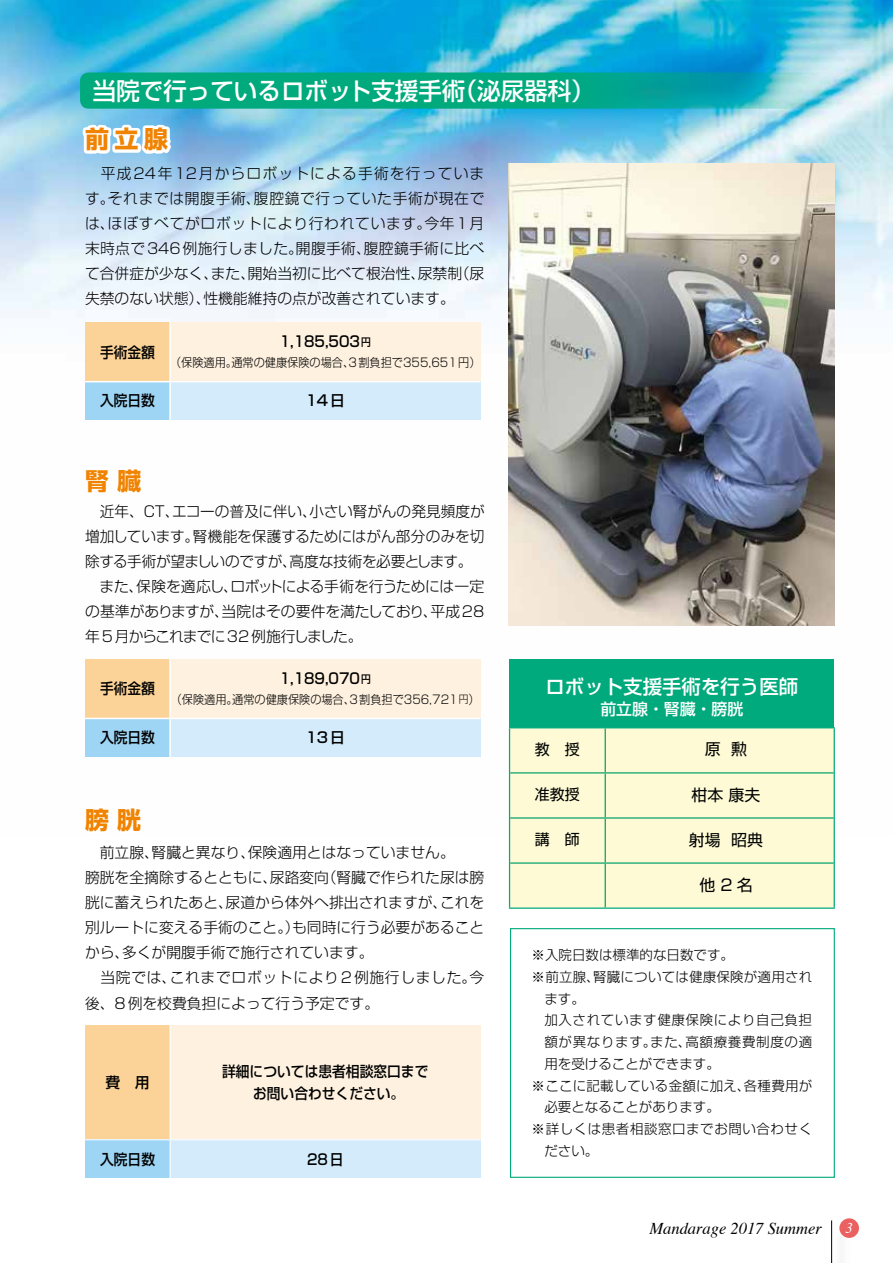
<style>
.page{position:relative;width:893px;height:1263px;background:#fff}
.page>*{position:absolute;margin:0;border:0;box-sizing:border-box;transform-origin:0 0}
.t1{font:500 24px "Shin Go Pro";color:#fff}
.t2{font:700 24px "Shin Go Pr 5";color:#f08300}
.t3{font:500 19.5px "Shin Go Pr 5";color:#fff}
.t4{font:italic 16.5px "Times";color:#000}
.t5{font:15.9px "Shin Go Pr 5";color:#000}
.t6{font:500 15.9px "Shin Go Pr 5";color:#fff}
.t7{font:15px "Shin Go Pr 5";color:#000}
.t8{font:300 14.85px/25px "Shin Go Pr 5";color:#000}
.t9{font:500 14.85px/21.3px "Shin Go Pr 5";color:#000;text-align:center;scale:.93 1}
.t10{font:500 14.85px "Shin Go Pr 5";color:#000}
.t11{font:italic 14.7px "Times";color:#fff}
.t12{font:300 13.5px "Shin Go Pr 5";letter-spacing:.015em;color:#000}
.t13{font:300 13.5px "Shin Go Pr 5";letter-spacing:.05em;color:#000}
.t14{font:300 13.5px "Shin Go Pr 5";letter-spacing:.04em;color:#000}
.t15{font:300 13.5px "Shin Go Pr 5";letter-spacing:.045em;color:#000}
.t16{font:300 12px "Shin Go Pr 5";color:#000;scale:.93 1}
.s1{font-size:10.5px}
</style>
<div class="page">
<img style="left:0;top:0;width:893px;height:836px">
<div style="left:510px;top:660px;width:324px;height:68px;background:#00aa7c"></div>
<div style="left:510px;top:728px;width:324px;height:179px;background:#fdfad5"></div>
<hr style="left:605px;top:728px;width:1px;height:44px;background:#07a26a">
<hr style="left:510px;top:772px;width:95px;height:1px;background:#07a26a">
<hr style="left:605px;top:772px;width:229px;height:1px;background:#07a26a">
<hr style="left:605px;top:773px;width:1px;height:44px;background:#07a26a">
<hr style="left:510px;top:817px;width:95px;height:2px;background:#07a26a">
<hr style="left:605px;top:817px;width:229px;height:2px;background:#07a26a">
<hr style="left:605px;top:819px;width:1px;height:43px;background:#07a26a">
<hr style="left:510px;top:862px;width:95px;height:2px;background:#07a26a">
<hr style="left:605px;top:862px;width:229px;height:2px;background:#07a26a">
<hr style="left:605px;top:864px;width:1px;height:43px;background:#07a26a">
<hr style="left:509px;top:728px;width:1px;height:45px;background:#00aa7c">
<hr style="left:834px;top:728px;width:1px;height:45px;background:#00aa7c">
<hr style="left:509px;top:773px;width:1px;height:45px;background:#00aa7c">
<hr style="left:834px;top:773px;width:1px;height:45px;background:#00aa7c">
<hr style="left:509px;top:818px;width:1px;height:45px;background:#00aa7c">
<hr style="left:834px;top:818px;width:1px;height:45px;background:#00aa7c">
<hr style="left:509px;top:863px;width:1px;height:44px;background:#00aa7c">
<hr style="left:834px;top:863px;width:1px;height:44px;background:#00aa7c">
<hr style="left:509px;top:907px;width:96px;height:2px;background:#00aa7c">
<hr style="left:605px;top:907px;width:230px;height:2px;background:#00aa7c">
<hr style="left:509px;top:727px;width:96px;height:1px;background:#00aa7c">
<hr style="left:605px;top:727px;width:230px;height:1px;background:#00aa7c">
<svg style="left:80px;top:72px;width:764px;height:37px;background:#11ac91"></svg>
<img style="left:508px;top:164px;width:327px;height:461px">
<div style="left:510px;top:928px;width:325px;height:250px;border:1px solid #00aa7c"></div>
<svg style="left:80px;top:119px;width:96px;height:43px"></svg>
<div style="left:85px;top:322px;width:85px;height:60px;background:#fbd297"></div>
<div style="left:170px;top:322px;width:310px;height:60px;background:#fef1df"></div>
<div style="left:85px;top:382px;width:85px;height:38px;background:#9ed5f4"></div>
<div style="left:170px;top:382px;width:310px;height:38px;background:#d3ebfa"></div>
<hr style="left:85px;top:381px;width:85px;height:1px;background:#fff">
<hr style="left:170px;top:381px;width:310px;height:1px;background:#fff">
<hr style="left:169px;top:322px;width:2px;height:59px;background:#fff">
<hr style="left:169px;top:382px;width:2px;height:38px;background:#fff">
<svg style="left:80px;top:463px;width:110px;height:62px"></svg>
<div style="left:85px;top:659px;width:85px;height:59px;background:#fbd297"></div>
<div style="left:170px;top:659px;width:310px;height:59px;background:#fef1df"></div>
<div style="left:85px;top:718px;width:85px;height:39px;background:#9ed5f4"></div>
<div style="left:170px;top:718px;width:310px;height:39px;background:#d3ebfa"></div>
<hr style="left:85px;top:718px;width:85px;height:1px;background:#fff">
<hr style="left:170px;top:718px;width:310px;height:1px;background:#fff">
<hr style="left:169px;top:659px;width:2px;height:59px;background:#fff">
<hr style="left:169px;top:719px;width:2px;height:38px;background:#fff">
<svg style="left:78px;top:798px;width:69px;height:38px"></svg>
<div style="left:85px;top:1025px;width:85px;height:115px;background:#fbd297"></div>
<div style="left:170px;top:1025px;width:310px;height:115px;background:#fef1df"></div>
<div style="left:85px;top:1140px;width:85px;height:38px;background:#9ed5f4"></div>
<div style="left:170px;top:1140px;width:310px;height:38px;background:#d3ebfa"></div>
<hr style="left:170px;top:1025px;width:1px;height:114px;background:#fff">
<hr style="left:85px;top:1139px;width:86px;height:1px;background:#fff">
<hr style="left:170px;top:1140px;width:1px;height:38px;background:#fff">
<hr style="left:171px;top:1139px;width:309px;height:1px;background:#fff">
<div style="left:834px;top:1225px;width:16px;height:38px;background:#fafafa"></div>
<hr style="left:831px;top:1220px;width:1px;height:43px;background:#000">
<div style="left:839px;top:1218px;width:20px;height:20px;background:#eb6161;border-radius:50%"></div>
<h1 class="t1" style="left:93px;top:71px;width:503px">当院で行っているロボット支援手術（泌尿器科）</h1>
<h1 class="t2" style="left:85px;top:120px;width:85px">前 立 腺</h1>
<p class="t8" style="left:85px;top:159px;width:401px;text-align:justify">　平成24年12月からロボットによる手術を行っています。それまでは開腹手術、腹腔鏡で行っていた手術が現在では、ほぼすべてがロボットにより行われています。今年1月末時点で346例施行しました。開腹手術、腹腔鏡手術に比べて合併症が少なく、また、開始当初に比べて根治性、尿禁制（尿失禁のない状態）、性機能維持の点が改善されています。</p>
<p class="t9" style="left:100px;top:340px;width:61px">手術金額</p>
<p class="t9" style="left:280px;top:329px;width:100px">1,185,503<span class="s1">円</span></p>
<p class="t16" style="left:170px;top:353px;width:335px">（保険適用。通常の健康保険の場合、3割負担で355,651円）</p>
<p class="t9" style="left:100px;top:389px;width:61px">入院日数</p>
<p class="t10" style="left:306px;top:389px;width:41px">14日</p>
<h1 class="t2" style="left:85px;top:461px;width:57px">腎 臓</h1>
<p class="t8" style="left:85px;top:497px;width:401px">　近年、CT、エコーの普及に伴い、小さい腎がんの発見頻度が増加しています。腎機能を保護するためにはがん部分のみを切除する手術が望ましいのですが、高度な技術を必要とします。　また、保険を適応し、ロボットによる手術を行うためには一定の基準がありますが、当院はその要件を満たしており、平成28年 5 月からこれまでに32 例施行しました。</p>
<p class="t9" style="left:100px;top:677px;width:61px">手術金額</p>
<p class="t9" style="left:280px;top:666px;width:100px">1,189,070<span class="s1">円</span></p>
<p class="t16" style="left:171px;top:689px;width:334px">（保険適用。通常の健康保険の場合、3割負担で356,721<span class="s1">円</span>）</p>
<p class="t9" style="left:100px;top:725px;width:61px">入院日数</p>
<p class="t10" style="left:306px;top:725px;width:41px">13日</p>
<h1 class="t2" style="left:85px;top:801px;width:57px">膀 胱</h1>
<p class="t8" style="left:85px;top:838px;width:401px">　前立腺、腎臓と異なり、保険適用とはなっていません。<br>膀胱を全摘除するとともに、尿路変向（腎臓で作られた尿は膀胱に蓄えられたあと、尿道から体外へ排出されますが、これを別ルートに変える手術のこと。）も同時に行う必要があることから、多くが開腹手術で施行されています。<br>　当院では、これまでロボットにより2例施行しました。今後、8例を校費負担によって行う予定です。</p>
<p class="t10" style="left:105px;top:1070px;width:46px">費　用</p>
<p class="t9" style="left:222px;top:1060px;width:223px">詳細については患者相談窓口までお問い合わせください。</p>
<p class="t9" style="left:100px;top:1147px;width:61px">入院日数</p>
<p class="t9" style="left:307px;top:1147px;width:41px">28日</p>
<h2 class="t3" style="left:546px;top:671px;width:254px">ロボット支援手術を行う医師</h2>
<p class="t6" style="left:600px;top:695px;width:145px">前立腺・腎臓・膀胱</p>
<p class="t7" style="left:535px;top:737px;width:46px">教　授</p>
<p class="t5" style="left:705px;top:736px;width:44px">原 勲</p>
<p class="t7" style="left:535px;top:782px;width:46px">准教授</p>
<p class="t5" style="left:691px;top:781px;width:70px">柑本 康夫</p>
<p class="t7" style="left:535px;top:827px;width:46px">講　師</p>
<p class="t5" style="left:689px;top:826px;width:76px">射場 昭典</p>
<p class="t5" style="left:699px;top:872px;width:55px">他 2 名</p>
<p class="t12" style="left:532px;top:944px;width:204px">※入院日数は標準的な日数です。</p>
<p class="t12" style="left:532px;top:966px;width:282px">※前立腺、腎臓については健康保険が適用され</p>
<p class="t12" style="left:544px;top:987px;width:42px">ます。</p>
<p class="t15" style="left:544px;top:1009px;width:269px">加入されています健康保険により自己負担</p>
<p class="t13" style="left:544px;top:1031px;width:269px">額が異なります。また、高額療養費制度の適</p>
<p class="t12" style="left:544px;top:1053px;width:177px">用を受けることができます。</p>
<p class="t12" style="left:532px;top:1074px;width:282px">※ここに記載している金額に加え、各種費用が</p>
<p class="t12" style="left:544px;top:1096px;width:177px">必要となることがあります。</p>
<p class="t14" style="left:532px;top:1118px;width:282px">※詳しくは患者相談窓口までお問い合わせく</p>
<p class="t12" style="left:544px;top:1140px;width:55px">ださい。</p>
<p class="t4" style="left:649px;top:1214px;width:174px">Mandarage 2017 Summer</p>
<p class="t11" style="left:845px;top:1215px;width:9px">3</p>
</div>
